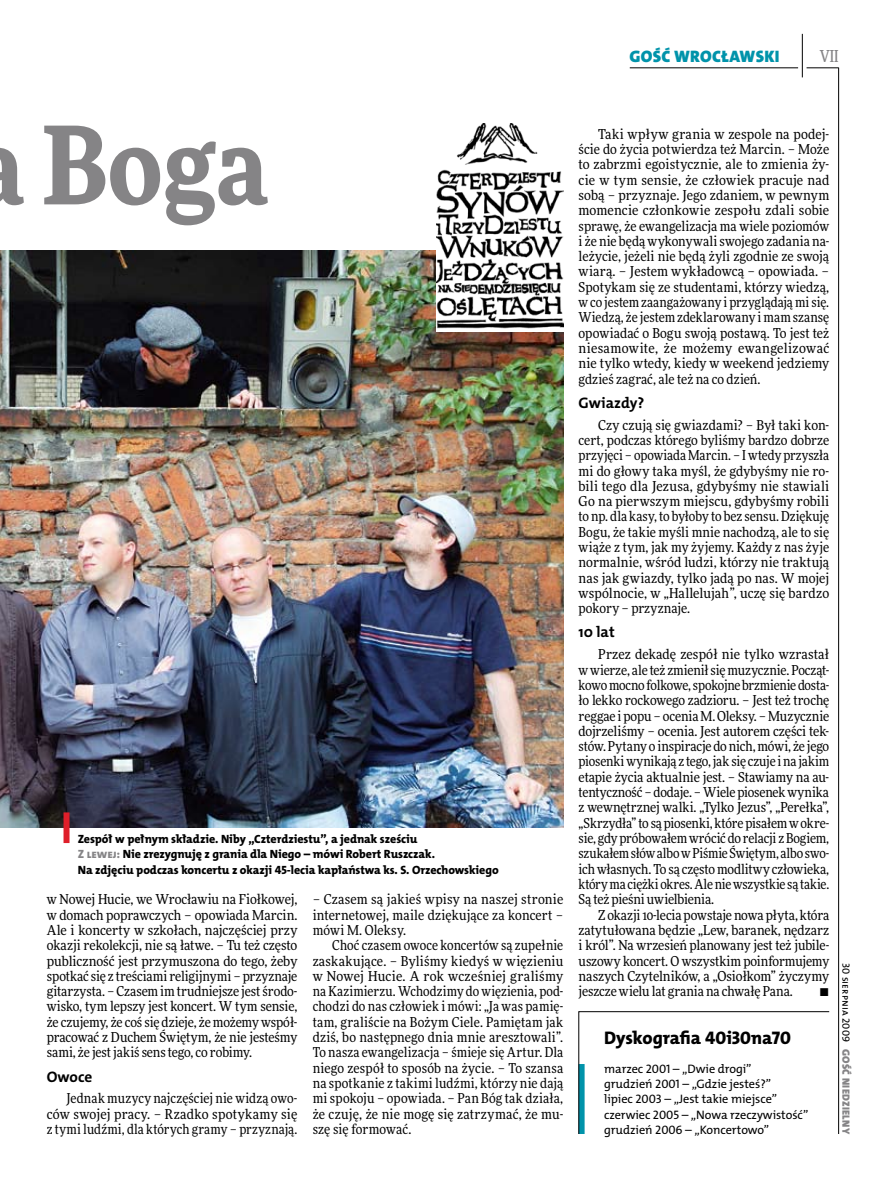
<style>
.page{position:relative;width:893px;height:1191px;background:#fff}
.page>*{position:absolute;margin:0;border:0;box-sizing:border-box;transform-origin:0 0}
.t1{font:900 108px "Freeday Narrow";color:#858486}
.t2{font:18.3px "The Mix HP8 Ex Bld";color:#000}
.t3{font:16.65px "The Mix HP9 Blk";letter-spacing:.02em;color:#0093aa}
.t4{font:500 16.5px "Freeday Narrow";color:#858486;scale:.9 1}
.t5{font:15.3px "The Mix HP7 Bld";color:#000}
.t6{font:13.65px/15.3px "Freeday Narrow News";letter-spacing:.005em;color:#000;text-align:justify}
.t7{font:12.3px/15.3px "The Mix HP5 Plain";letter-spacing:-.005em;color:#000}
.t8{font:12px/15.3px "The Mix HP8 Ex Bld";letter-spacing:-.005em;color:#000}
.t9{font:10.5px "The Mix HP9 Blk";letter-spacing:.025em;color:#858486}
.t10{font:10.5px "The Mix HP5 Plain";letter-spacing:.01em;color:#000}
.s1{color:#858486}
</style>
<div class="page">
<hr style="left:806px;top:68px;width:33px;height:1px;background:#000">
<hr style="left:630px;top:68px;width:168px;height:1px;background:#000">
<hr style="left:838px;top:68px;width:1px;height:1066px;background:#000">
<hr style="left:802px;top:34px;width:1px;height:43px;background:#000">
<svg style="left:578px;top:1011px;width:252px;height:123px"></svg>
<img style="left:0;top:251px;width:563px;height:576px">
<div style="left:64px;top:812px;width:6px;height:31px;background:#df1f2a"></div>
<img style="left:437px;top:123px;width:126px;height:209px">
<p class="t3" style="left:629px;top:46px;width:152px">GOŚĆ WROCŁAWSKI</p>
<p class="t4" style="left:820px;top:46px;width:22px">VII</p>
<h1 class="t1" style="left:42px;top:95px;width:227px">Boga</h1>
<p class="t8" style="left:78px;top:831px;width:422px">Zespół w pełnym składzie. Niby „Czterdziestu”, a jednak sześciu<br><span class="s1">Z lewej:</span> Nie zrezygnuję z grania dla Niego – mówi Robert Ruszczak.<br>Na zdjęciu podczas koncertu z okazji 45-lecia kapłaństwa ks. S. Orzechowskiego</p>
<p class="t6" style="left:47px;top:891px;width:252px">w Nowej Hucie, we Wrocławiu na Fiołkowej, w domach poprawczych – opowiada Marcin.<br>Ale i koncerty w szkołach, najczęściej przy okazji rekolekcji, nie są łatwe. – Tu też często publiczność jest przymuszona do tego, żeby spotkać się z treściami religijnymi – przyznaje gitarzysta. – Czasem im trudniejsze jest środo&shy;wisko, tym lepszy jest koncert. W tym sensie, że czujemy, że coś się dzieje, że możemy współ&shy;pracować z Duchem Świętym, że nie jesteśmy sami, że jest jakiś sens tego, co robimy.</p>
<p class="t5" style="left:47px;top:1066px;width:47px">Owoce</p>
<p class="t6" style="left:47px;top:1090px;width:252px;text-indent:20px">Jednak muzycy najczęściej nie widzą owo&shy;ców swojej pracy. – Rzadko spotykamy się z tymi ludźmi, dla których gramy – przyznają.</p>
<p class="t6" style="left:313px;top:891px;width:252px">– Czasem są jakieś wpisy na naszej stronie internetowej, maile dziękujące za koncert – mówi M. Oleksy.</p>
<p class="t6" style="left:313px;top:937px;width:252px;text-indent:20px">Choć czasem owoce koncertów są zupełnie zaskakujące. – Byliśmy kiedyś w więzieniu w Nowej Hucie. A rok wcześniej graliśmy na Kazimierzu. Wchodzimy do więzienia, pod&shy;chodzi do nas człowiek i mówi: „Ja was pamię&shy;tam, graliście na Bożym Ciele. Pamiętam jak dziś, bo następnego dnia mnie aresztowali”.<br>To nasza ewangelizacja – śmieje się Artur. Dla niego zespół to sposób na życie. – To szansa na spotkanie z takimi ludźmi, którzy nie dają mi spokoju – opowiada. – Pan Bóg tak działa, że czuję, że nie mogę się zatrzymać, że mu&shy;szę się formować.</p>
<p class="t6" style="left:579px;top:126px;width:252px;text-indent:20px">Taki wpływ grania w zespole na podej&shy;ście do życia potwierdza też Marcin. – Może to zabrzmi egoistycznie, ale to zmienia ży&shy;cie w tym sensie, że człowiek pracuje nad sobą – przyznaje. Jego zdaniem, w pewnym momencie członkowie zespołu zdali sobie sprawę, że ewangelizacja ma wiele poziomów i że nie będą wykonywali swojego zadania na&shy;leżycie, jeżeli nie będą żyli zgodnie ze swoją wiarą. – Jestem wykładowcą – opowiada. – Spotykam się ze studentami, którzy wiedzą, w co jestem zaangażowany i przyglądają mi się.<br>Wiedzą, że jestem zdeklarowany i mam szansę opowiadać o Bogu swoją postawą. To jest też niesamowite, że możemy ewangelizować nie tylko wtedy, kiedy w weekend jedziemy gdzieś zagrać, ale też na co dzień.</p>
<p class="t5" style="left:579px;top:393px;width:67px">Gwiazdy?</p>
<p class="t6" style="left:579px;top:417px;width:252px;text-indent:20px">Czy czują się gwiazdami? – Był taki kon&shy;cert, podczas którego byliśmy bardzo dobrze przyjęci – opowiada Marcin. – I wtedy przyszła mi do głowy taka myśl, że gdybyśmy nie ro&shy;bili tego dla Jezusa, gdybyśmy nie stawiali Go na pierwszym miejscu, gdybyśmy robili to np. dla kasy, to byłoby to bez sensu. Dziękuję Bogu, że takie myśli mnie nachodzą, ale to się wiąże z tym, jak my żyjemy. Każdy z nas żyje normalnie, wśród ludzi, którzy nie traktują nas jak gwiazdy, tylko jadą po nas. W mojej wspólnocie, w „Hallelujah”, uczę się bardzo pokory – przyznaje.</p>
<p class="t5" style="left:579px;top:622px;width:38px">10 lat</p>
<p class="t6" style="left:579px;top:646px;width:252px;text-indent:20px">Przez dekadę zespół nie tylko wzrastał w wierze, ale też zmieniłsię muzycznie. Począt&shy;kowo mocno folkowe, spokojne brzmienie dosta&shy;ło lekko rockowego zadzioru. – Jest też trochę reggae i popu – ocenia M.Oleksy. – Muzycznie dojrzeliśmy – ocenia. Jest autorem części tek&shy;stów. Pytany o inspiracje do nich, mówi, że jego piosenki wynikają z tego, jak się czuje i na jakim etapie życia aktualnie jest. – Stawiamy na au&shy;tentyczność – dodaje. – Wiele piosenek wynika z wewnętrznej walki. „Tylko Jezus”, „Perełka”, „Skrzydła” to są piosenki, które pisałem w okre&shy;sie, gdy próbowałem wrócić do relacji z Bogiem, szukałem słów albo wPiśmie Świętym, albo swo&shy;ich własnych. To są często modlitwy człowieka, który ma ciężki okres. Aleniewszystkie są takie.<br>Są też pieśni uwielbienia.</p>
<p class="t6" style="left:579px;top:907px;width:252px;text-indent:20px">Z okazji 10-lecia powstaje nowa płyta, która zatytułowana będzie „Lew, baranek, nędzarz i król”. Na wrzesień planowany jest też jubile&shy;uszowy koncert. O wszystkim poinformujemy naszych Czytelników, a „Osiołkom” życzymy jeszcze wielu lat grania na chwałę Pana.</p>
<p class="t6" style="left:819px;top:983px;width:11px">•</p>
<h2 class="t2" style="left:604px;top:1026px;width:188px">Dyskografia 40i30na70</h2>
<p class="t7" style="left:604px;top:1061px;width:206px">marzec 2001 – „Dwie drogi”<br>grudzień 2001 – „Gdzie jesteś?”<br>lipiec 2003 – „Jest takie miejsce” czerwiec 2005 – „Nowa rzeczywistość” grudzień 2006 – „Koncertowo”</p>
<p class="t10" style="left:853px;top:962px;width:81px;rotate:90deg">30 sierpnia 2009</p>
<p class="t9" style="left:853px;top:1049px;width:86px;rotate:90deg">GOŚĆ NIEDZIELNY</p>
</div>
